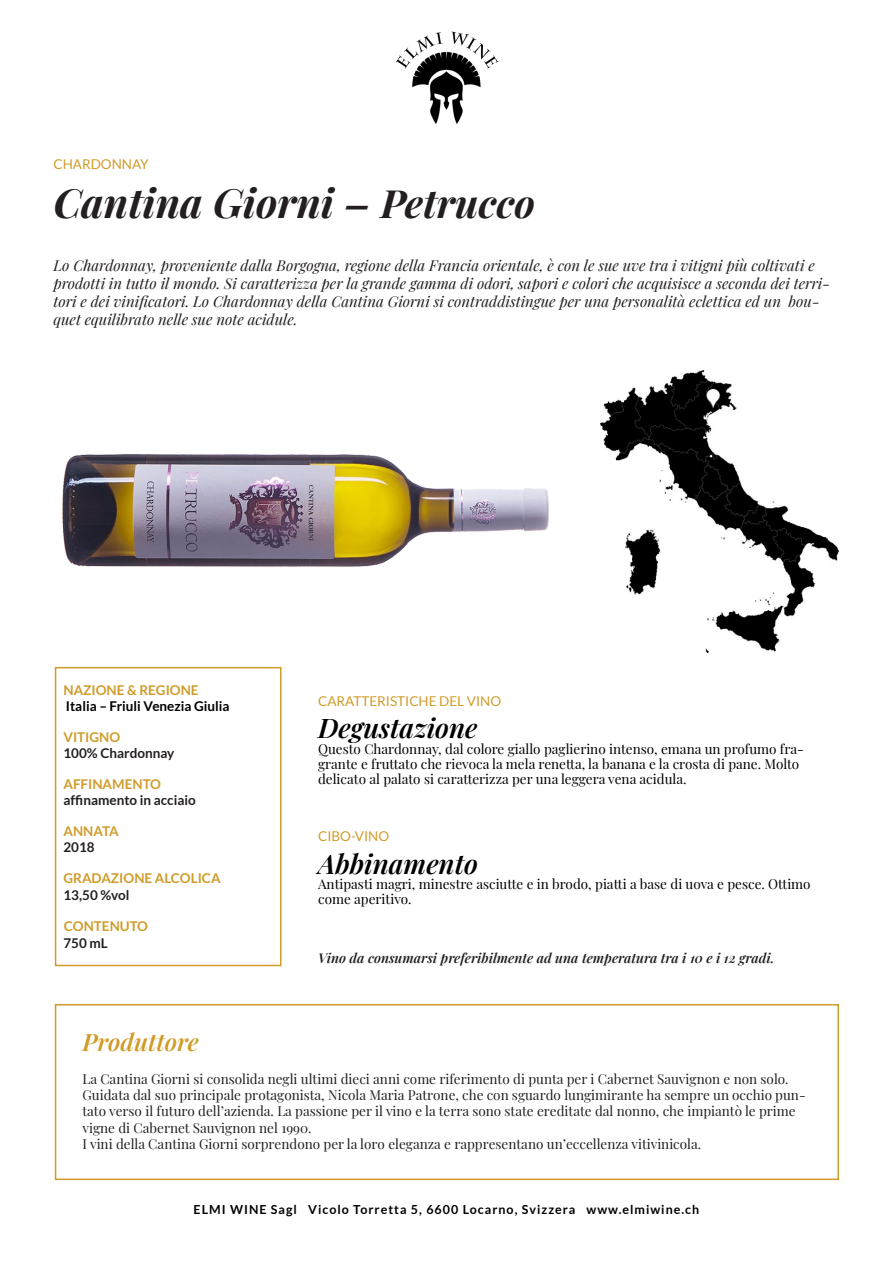
<style>
.page{position:relative;width:893px;height:1263px;background:#fff}
.page>*{position:absolute;margin:0;border:0;box-sizing:border-box;transform-origin:0 0}
.t1{font:italic 700 40.5px "Playfair Display";color:#231f20}
.t2{font:italic 600 27px "Playfair Display";color:#000}
.t3{font:italic 600 24px "Playfair Display";color:#d09c29}
.t4{font:italic 15px/18px "Playfair Display";color:#231f20}
.t5{font:13.5px/16.2px "Playfair Display";color:#231f20}
.t6{font:13.5px/15.1px "Playfair Display";color:#000}
.t7{font:700 13.5px "Lato";color:#d09c29}
.t8{font:italic 600 13.5px "Playfair Display";color:#231f20}
.t9{font:700 13.5px "Lato";color:#231f20}
.t10{font:13.5px "Lato";color:#d09c29}
.t11{font:700 13.5px "Lato";color:#000}
.t12{font:700 12.45px "Lato";letter-spacing:.08em;color:#000}
.s1{font-size:39px}
</style>
<div class="page">
<img style="left:395px;top:31px;width:104px;height:93px">
<div style="left:55px;top:667px;width:227px;height:299px;border:2px solid #d09c29"></div>
<img style="left:601px;top:370px;width:238px;height:282px">
<div style="left:55px;top:1004px;width:784px;height:176px;border:2px solid #d09c29"></div>
<img style="left:62px;top:454px;width:487px;height:113px">
<svg style="left:707px;top:388px;width:13px;height:20px"></svg>
<p class="t10" style="left:53px;top:157px;width:97px">CHARDONNAY</p>
<p class="t1" style="left:53px;top:171px;width:483px">Cantina Giorni <span class="s1">– Petrucco</span></p>
<p class="t4" style="left:53px;top:255px;width:778px">Lo Chardonnay, proveniente dalla Borgogna, regione della Francia orientale, è con le sue uve tra i vitigni più coltivati e prodotti in tutto il mondo. Si caratterizza per la grande gamma di odori, sapori e colori che acquisisce a seconda dei terri&shy;tori e dei vinificatori. Lo Chardonnay della Cantina Giorni si contraddistingue per una personalità eclettica ed un bou&shy;quet equilibrato nelle sue note acidule.</p>
<p class="t7" style="left:63px;top:682px;width:137px">NAZIONE &amp; REGIONE</p>
<p class="t11" style="left:66px;top:698px;width:165px">Italia – Friuli Venezia Giulia</p>
<p class="t7" style="left:63px;top:729px;width:58px">VITIGNO</p>
<p class="t9" style="left:63px;top:745px;width:112px">100% Chardonnay</p>
<p class="t7" style="left:63px;top:776px;width:99px">AFFINAMENTO</p>
<p class="t9" style="left:63px;top:792px;width:134px">affinamento in acciaio</p>
<p class="t7" style="left:63px;top:823px;width:57px">ANNATA</p>
<p class="t9" style="left:63px;top:840px;width:33px">2018</p>
<p class="t7" style="left:63px;top:871px;width:159px">GRADAZIONE ALCOLICA</p>
<p class="t9" style="left:63px;top:887px;width:68px">13,50 %vol</p>
<p class="t7" style="left:64px;top:918px;width:86px">CONTENUTO</p>
<p class="t9" style="left:63px;top:936px;width:46px">750 mL</p>
<p class="t10" style="left:318px;top:693px;width:185px">CARATTERISTICHE DEL VINO</p>
<p class="t2" style="left:318px;top:707px;width:161px">Degustazione</p>
<p class="t6" style="left:318px;top:740px;width:487px">Questo Chardonnay, dal colore giallo paglierino intenso, emana un profumo fra&shy;grante e fruttato che rievoca la mela renetta, la banana e la crosta di pane. Molto delicato al palato si caratterizza per una leggera vena acidula.</p>
<p class="t10" style="left:318px;top:829px;width:73px">CIBO-VINO</p>
<p class="t2" style="left:318px;top:843px;width:161px">Abbinamento</p>
<p class="t6" style="left:318px;top:875px;width:494px">Antipasti magri, minestre asciutte e in brodo, piatti a base di uova e pesce. Ottimo come aperitivo.</p>
<p class="t8" style="left:318px;top:947px;width:458px">Vino da consumarsi preferibilmente ad una temperatura tra i 10 e i 12 gradi.</p>
<p class="t3" style="left:83px;top:1023px;width:118px">Produttore</p>
<p class="t5" style="left:82px;top:1070px;width:725px">La Cantina Giorni si consolida negli ultimi dieci anni come riferimento di punta per i Cabernet Sauvignon e non solo.<br>Guidata dal suo principale protagonista, Nicola Maria Patrone, che con sguardo lungimirante ha sempre un occhio pun&shy;tato verso il futuro dell’azienda. La passione per il vino e la terra sono state ereditate dal nonno, che impiantò le prime vigne di Cabernet Sauvignon nel 1990.<br>I vini della Cantina Giorni sorprendono per la loro eleganza e rappresentano un’eccellenza vitivinicola.</p>
<p class="t12" style="left:194px;top:1202px;width:507px">ELMI WINE Sagl Vicolo Torretta 5, 6600 Locarno, Svizzera www.elmiwine.ch</p>
</div>
